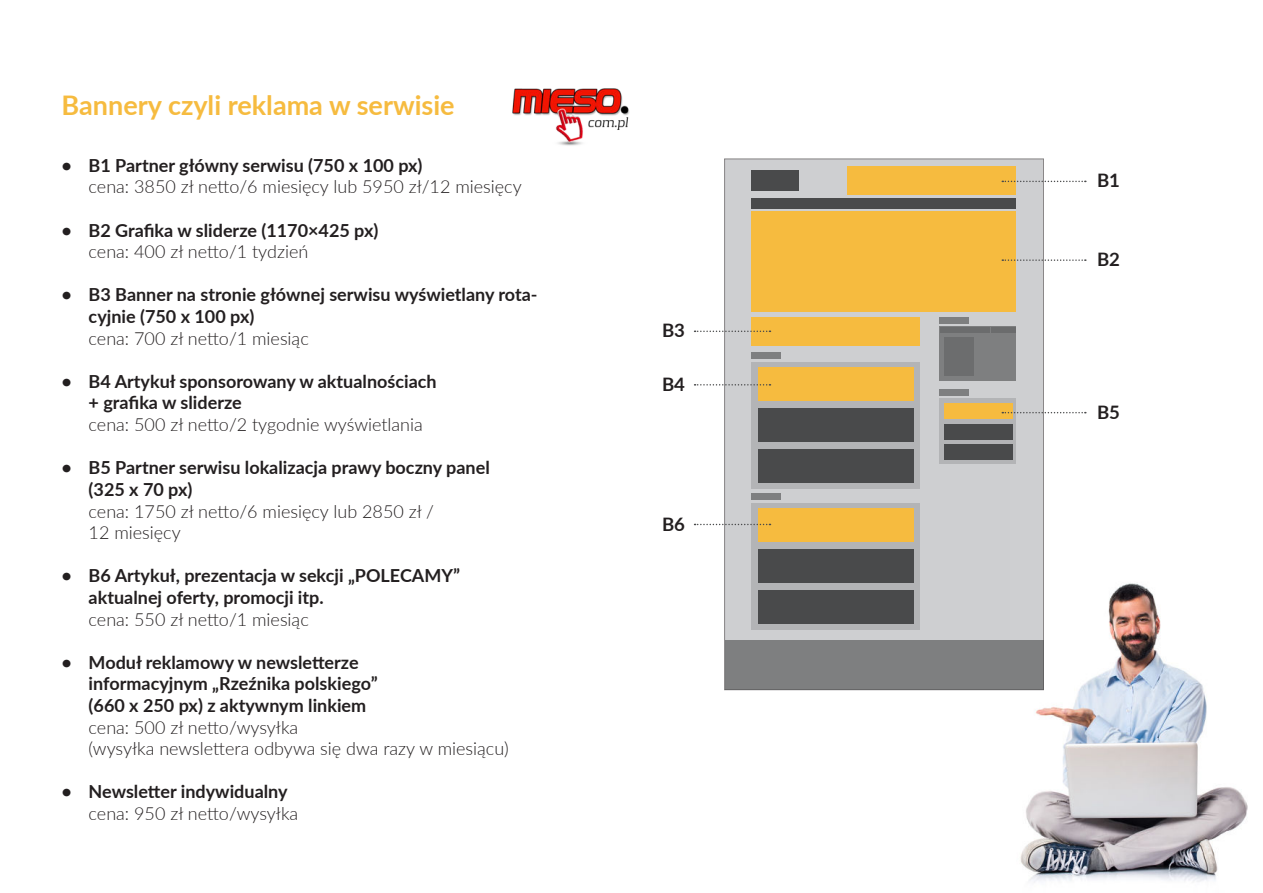
<style>
.page{position:relative;width:1263px;height:893px;background:#fff}
.page>*{position:absolute;margin:0;border:0;box-sizing:border-box;transform-origin:0 0}
.t1{font:700 27px "Lato";color:#f6bb3f}
.t2{font:700 18.6px "Lato";color:#231f20}
.t3{font:700 18px/21.6px "Lato";color:#231f20}
.t4{font:300 18px/21.6px "Lato";color:#231f20}
</style>
<div class="page">
<img style="left:1004px;top:583px;width:244px;height:300px">
<div style="left:724px;top:159px;width:319px;height:531px;background:#cecfd1"></div>
<div style="left:751px;top:170px;width:47px;height:20px;background:#494a4b"></div>
<div style="left:751px;top:362px;width:169px;height:127px;background:#b3b4b6"></div>
<div style="left:751px;top:198px;width:265px;height:10px;background:#494a4b"></div>
<div style="left:758px;top:367px;width:155px;height:34px;background:#f6bb3f"></div>
<div style="left:758px;top:408px;width:155px;height:33px;background:#494a4b"></div>
<div style="left:758px;top:449px;width:155px;height:33px;background:#494a4b"></div>
<svg style="left:939px;top:398px;width:77px;height:66px;background:#78797a"></svg>
<div style="left:939px;top:327px;width:77px;height:54px;background:#7e7f80"></div>
<svg style="left:751px;top:503px;width:169px;height:127px;background:#6e6f6f"></svg>
<div style="left:724px;top:640px;width:319px;height:50px;background:#7e7f80"></div>
<div style="left:751px;top:352px;width:30px;height:6px;background:#7e7f80"></div>
<div style="left:939px;top:389px;width:30px;height:6px;background:#7e7f80"></div>
<div style="left:943px;top:337px;width:30px;height:38px;background:#6c6d6e"></div>
<div style="left:940px;top:328px;width:24px;height:5px;background:#6b6c6d"></div>
<div style="left:965px;top:328px;width:25px;height:5px;background:#6b6c6d"></div>
<div style="left:991px;top:328px;width:24px;height:5px;background:#6b6c6d"></div>
<div style="left:751px;top:493px;width:30px;height:6px;background:#7e7f80"></div>
<div style="left:939px;top:318px;width:30px;height:6px;background:#7e7f80"></div>
<div style="left:751px;top:212px;width:265px;height:100px;background:#f6bb3f"></div>
<div style="left:751px;top:318px;width:169px;height:28px;background:#f6bb3f"></div>
<div style="left:848px;top:166px;width:168px;height:28px;background:#f6bb3f"></div>
<div style="left:758px;top:508px;width:155px;height:33px;background:#f6bb3f"></div>
<div style="left:943px;top:403px;width:69px;height:16px;background:#f6bb3f"></div>
<svg style="left:1002px;top:181px;width:84px;height:1px"></svg>
<svg style="left:1002px;top:259px;width:84px;height:2px"></svg>
<svg style="left:1002px;top:412px;width:84px;height:1px"></svg>
<svg style="left:695px;top:331px;width:75px;height:1px"></svg>
<svg style="left:695px;top:384px;width:75px;height:2px"></svg>
<svg style="left:695px;top:524px;width:75px;height:1px"></svg>
<img style="left:512px;top:88px;width:117px;height:58px">
<h1 class="t1" style="left:62px;top:85px;width:395px">Bannery czyli reklama w serwisie</h1>
<p class="t3" style="left:62px;top:154px;width:362px">• B1 Partner główny serwisu (750 x 100 px)</p>
<p class="t4" style="left:89px;top:176px;width:435px">cena: 3850 zł netto/6 miesięcy lub 5950 zł/12 miesięcy</p>
<p class="t3" style="left:62px;top:219px;width:318px">• B2 Grafika w sliderze (1170×425 px)</p>
<p class="t4" style="left:89px;top:240px;width:221px">cena: 400 zł netto/1 tydzień</p>
<p class="t3" style="left:89px;top:283px;width:450px;text-indent:-27px">• B3 Banner na stronie głównej serwisu wyświetlany rota&shy;cyjnie (750 x 100 px)</p>
<p class="t4" style="left:89px;top:327px;width:222px">cena: 700 zł netto/1 miesiąc</p>
<p class="t3" style="left:89px;top:370px;width:349px;text-indent:-27px">• B4 Artykuł sponsorowany w aktualnościach + grafika w sliderze</p>
<p class="t4" style="left:89px;top:413px;width:336px">cena: 500 zł netto/2 tygodnie wyświetlania</p>
<p class="t3" style="left:89px;top:456px;width:403px;text-indent:-27px">• B5 Partner serwisu lokalizacja prawy boczny panel (325 x 70 px)</p>
<p class="t4" style="left:89px;top:500px;width:347px">cena: 1750 zł netto/6 miesięcy lub 2850 zł /<br>12 miesięcy</p>
<p class="t3" style="left:89px;top:564px;width:373px;text-indent:-27px">• B6 Artykuł, prezentacja w sekcji „POLECAMY” aktualnej oferty, promocji itp.</p>
<p class="t4" style="left:89px;top:608px;width:222px">cena: 550 zł netto/1 miesiąc</p>
<p class="t3" style="left:89px;top:651px;width:290px;text-indent:-27px">• Moduł reklamowy w newsletterze informacyjnym „Rzeźnika polskiego” (660 x 250 px) z aktywnym linkiem</p>
<p class="t4" style="left:89px;top:716px;width:422px">cena: 500 zł netto/wysyłka<br>(wysyłka newslettera odbywa się dwa razy w miesiącu)</p>
<p class="t3" style="left:62px;top:780px;width:228px">• Newsletter indywidualny</p>
<p class="t4" style="left:89px;top:802px;width:211px">cena: 950 zł netto/wysyłka</p>
<p class="t2" style="left:662px;top:320px;width:24px">B3</p>
<p class="t2" style="left:662px;top:374px;width:24px">B4</p>
<p class="t2" style="left:662px;top:513px;width:24px">B6</p>
<p class="t2" style="left:1097px;top:170px;width:24px">B1</p>
<p class="t2" style="left:1097px;top:249px;width:24px">B2</p>
<p class="t2" style="left:1097px;top:401px;width:24px">B5</p>
</div>
